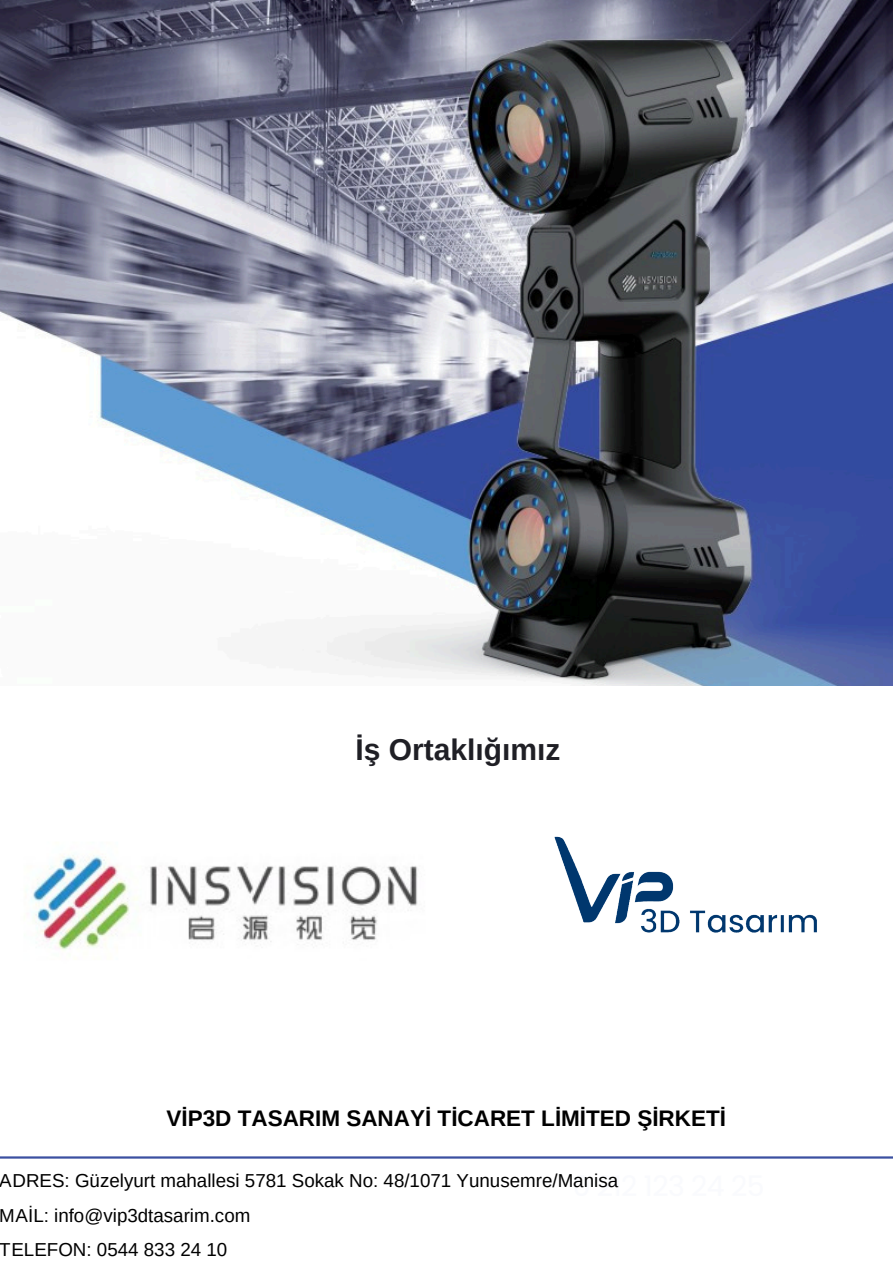
<style>
.page{position:relative;width:893px;height:1263px;background:#fff}
.page>*{position:absolute;margin:0;border:0;box-sizing:border-box;transform-origin:0 0}
.t1{font:700 30px "Arimo";color:#1f1f25}
.t2{font:700 22.5px "Arimo";color:#000}
.t3{font:18.75px "Arimo";color:#000}
</style>
<div class="page">
<img style="left:0;top:0;width:893px;height:685px">
<img style="left:31px;top:855px;width:387px;height:96px">
<img style="left:554px;top:836px;width:263px;height:97px">
<hr style="left:0;top:1156px;width:893px;height:2px;background:#3b50a1">
<p class="t1" style="left:355px;top:733px;width:207px">İş Ortaklığımız</p>
<h1 class="t2" style="left:166px;top:1105px;width:561px">VİP3D TASARIM SANAYİ TİCARET LİMİTED ŞİRKETİ</h1>
<p class="t3" style="left:0;top:1170px;width:619px">ADRES: Güzelyurt mahallesi 5781 Sokak No: 48/1071 Yunusemre/Manisa</p>
<h3 class="t3" style="left:0;top:1205px;width:252px">MAİL: info@vip3dtasarim.com</h3>
<p class="t3" style="left:0;top:1239px;width:229px">TELEFON: 0544 833 24 10</p>
</div>
